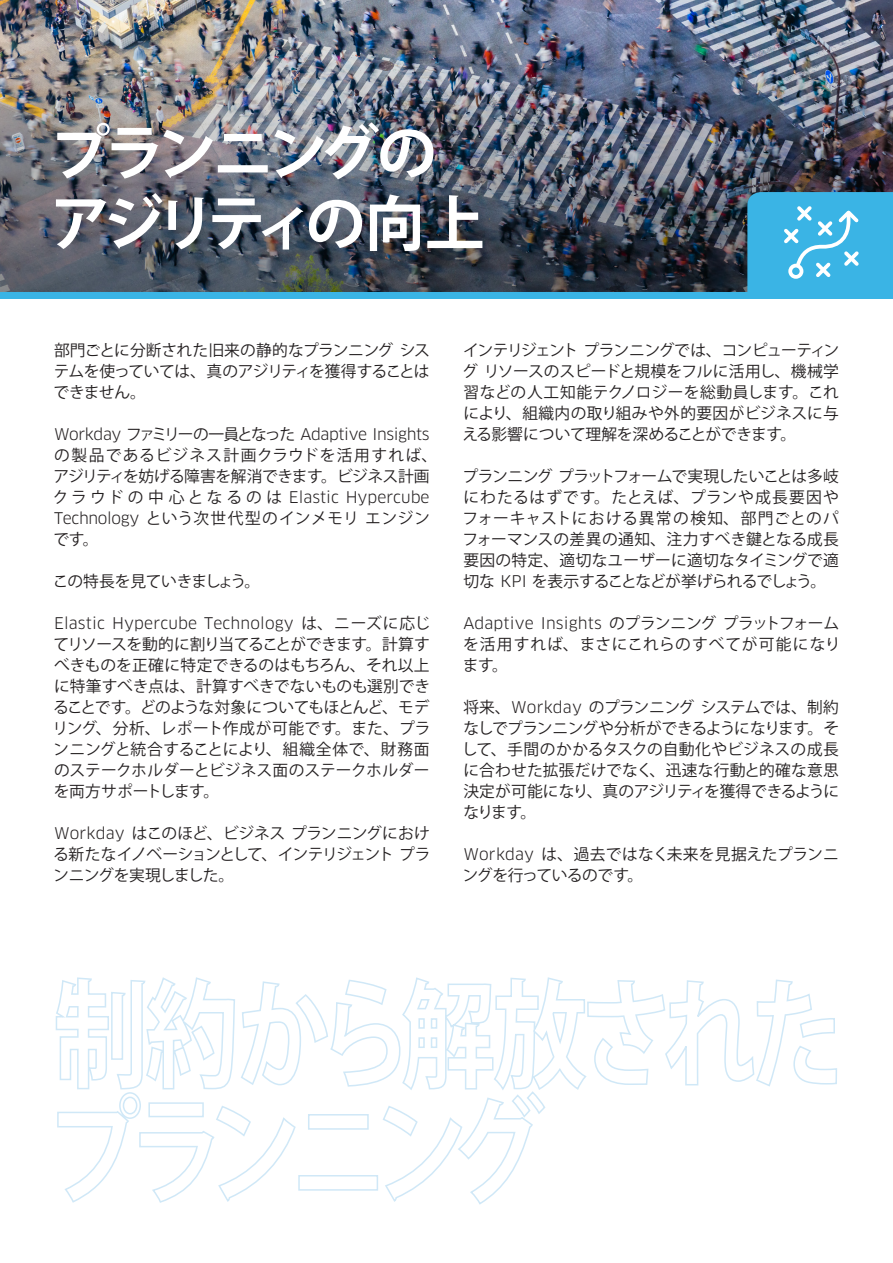
<style>
.page{position:relative;width:893px;height:1263px;background:#fff}
.page>*{position:absolute;margin:0;border:0;box-sizing:border-box;transform-origin:0 0}
.Paper_Title{font:700 60px/70.5px "Koz Go Pro";letter-spacing:-.11em;color:#fff}
.Body_Copy{font:15.75px/21px "Koz Go Pro";letter-spacing:-.01em;color:#231f20;text-align:justify}
.Body_Copy-2{font:15.75px/21px "Koz Go Pro";letter-spacing:.01em;color:#231f20}
.s1{font-family:"Clan OT"}
</style>
<div class="page">
<img style="left:0;top:0;width:893px;height:292px">
<svg style="left:55px;top:977px;width:782px;height:228px"></svg>
<div style="left:0;top:292px;width:893px;height:7px;background:#3ab4e5"></div>
<svg style="left:747px;top:192px;width:146px;height:100px;background:#48b8e6"></svg>
<p class="Paper_Title" style="left:50px;top:122px;width:436px">プランニングのアジリティの向上</p>
<p class="Body_Copy" style="left:54px;top:340px;width:378px">部門ごとに分断された旧来の静的なプランニングシステムを使っていては、真のアジリティを獲得することはできません。</p>
<p class="Body_Copy-2" style="left:53px;top:424px;width:386px"><span class="s1">Workday</span> ファミリーの一員となった <span class="s1">Adaptive Insights</span>の製品であるビジネス計画クラウドを活用すれば、アジリティを妨げる障害を解消できます。ビジネス計画クラウドの中心となるのは <span class="s1">Elastic Hypercube<br>Technology</span> という次世代型のインメモリエンジンです。</p>
<p class="Body_Copy" style="left:53px;top:571px;width:209px">この特長を見ていきましょう。</p>
<p class="Body_Copy" style="left:53px;top:613px;width:379px"><span class="s1">Elastic Hypercube Technology</span> は、ニーズに応じてリソースを動的に割り当てることができます。計算すべきものを正確に特定できるのはもちろん、それ以上に特筆すべき点は、計算すべきでないものも選別できることです。どのような対象についてもほとんど、モデリング、分析、レポート作成が可能です。また、プランニングと統合することにより、組織全体で、財務面のステークホルダーとビジネス面のステークホルダーを両方サポートします。</p>
<p class="Body_Copy" style="left:53px;top:823px;width:379px"><span class="s1">Workday</span> はこのほど、ビジネスプランニングにおける新たなイノベーションとして、インテリジェントプランニングを実現しました。</p>
<p class="Body_Copy" style="left:462px;top:340px;width:379px">インテリジェントプランニングでは、コンピューティングリソースのスピードと規模をフルに活用し、機械学習などの人工知能テクノロジーを総動員します。これにより、組織内の取り組みや外的要因がビジネスに与える影響について理解を深めることができます。</p>
<p class="Body_Copy" style="left:463px;top:466px;width:378px">プランニングプラットフォームで実現したいことは多岐にわたるはずです。たとえば、プランや成長要因やフォーキャストにおける異常の検知、部門ごとのパフォーマンスの差異の通知、注力すべき鍵となる成長要因の特定、適切なユーザーに適切なタイミングで適切な <span class="s1">KPI</span> を表示することなどが挙げられるでしょう。</p>
<p class="Body_Copy" style="left:463px;top:613px;width:379px"><span class="s1">Adaptive Insights</span> のプランニングプラットフォームを活用すれば、まさにこれらのすべてが可能になります。</p>
<p class="Body_Copy" style="left:462px;top:697px;width:379px">将来、<span class="s1">Workday</span> のプランニングシステムでは、制約なしでプランニングや分析ができるようになります。そして、手間のかかるタスクの自動化やビジネスの成長に合わせた拡張だけでなく、迅速な行動と的確な意思決定が可能になり、真のアジリティを獲得できるようになります。</p>
<p class="Body_Copy" style="left:463px;top:844px;width:378px"><span class="s1">Workday</span> は、過去ではなく未来を見据えたプランニングを行っているのです。</p>
</div>
